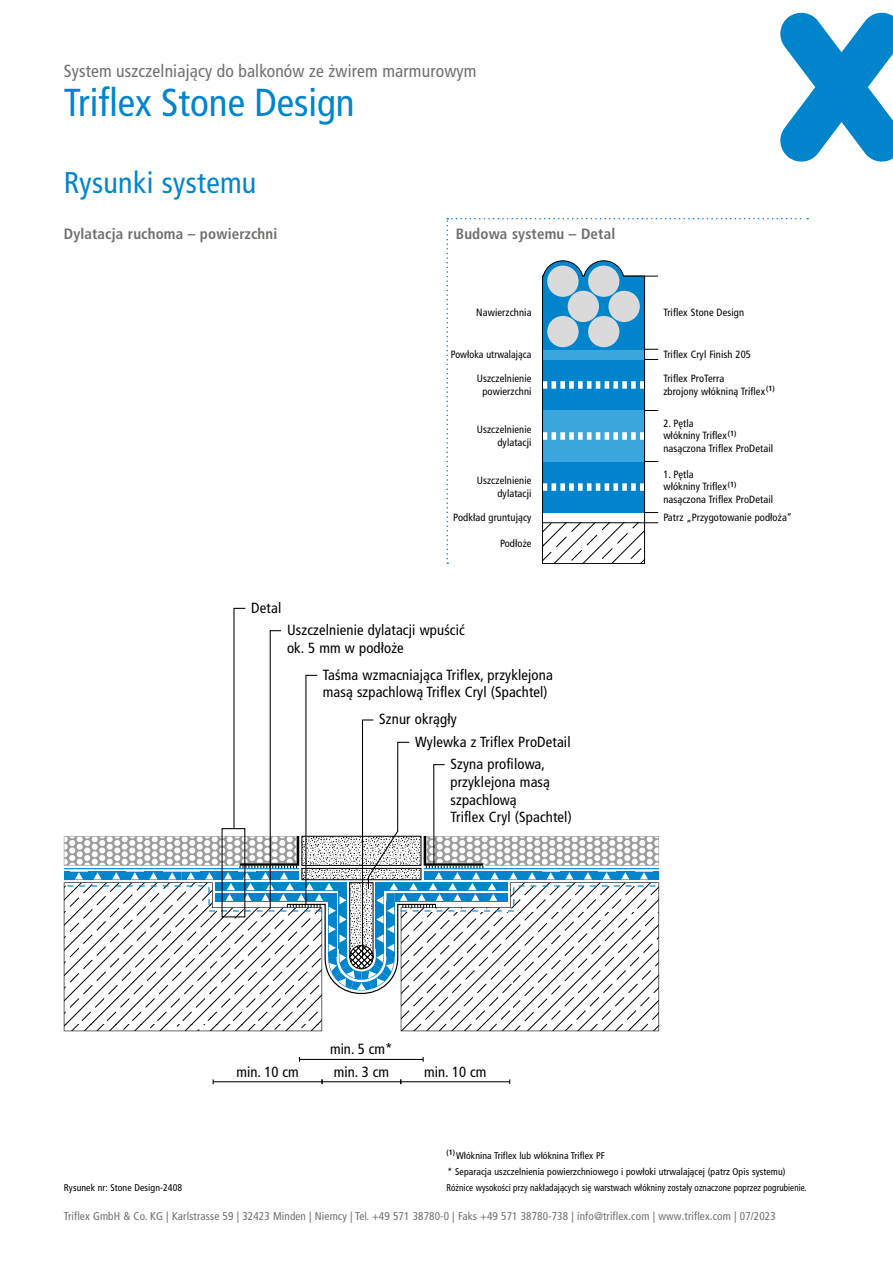
<style>
.page{position:relative;width:893px;height:1263px;background:#fff}
.page>*{position:absolute;margin:0;border:0;box-sizing:border-box;transform-origin:0 0}
.t1{font:condensed 39px "Frutiger LT Pro";color:#0085cd}
.t2{font:condensed 30px "Frutiger LT Pro";letter-spacing:.01em;color:#0085cd}
.t3{font:condensed 17.55px "Frutiger LT Pro";letter-spacing:.01em;color:#6f6f6e}
.t4{font:700 condensed 15px "Frutiger LT Pro";letter-spacing:.01em;color:#6f6f6e}
.t5{font:condensed 14.7px/17.9px "Frutiger LT Pro";letter-spacing:.01em;color:#000}
.t6{font:condensed 11.25px "Frutiger LT Pro";letter-spacing:.01em;color:#6f6f6e}
.t7{font:condensed 10.5px/12.8px "Frutiger LT Pro";letter-spacing:.01em;color:#000}
.t8{font:condensed 10.5px "Frutiger LT Pro";letter-spacing:.01em;color:#000;scale:.95 1}
.t9{font:condensed 9.75px/15.9px "Frutiger LT Pro";letter-spacing:.01em;color:#000}
</style>
<div class="page">
<svg style="left:780px;top:13px;width:113px;height:149px"></svg>
<hr style="left:299px;top:1059px;width:124px;height:1px;background:#000">
<hr style="left:322px;top:1081px;width:79px;height:1px;background:#000">
<hr style="left:401px;top:1081px;width:109px;height:1px;background:#000">
<hr style="left:213px;top:1081px;width:109px;height:1px;background:#000">
<svg style="left:64px;top:607px;width:595px;height:424px"></svg>
<svg style="left:446px;top:218px;width:362px;height:346px"></svg>
<h3 class="t3" style="left:64px;top:61px;width:414px">System uszczelniający do balkonów ze żwirem marmurowym</h3>
<h1 class="t1" style="left:64px;top:80px;width:292px">Triflex Stone Design</h1>
<h2 class="t2" style="left:64px;top:165px;width:194px">Rysunki systemu</h2>
<h3 class="t4" style="left:64px;top:224px;width:215px">Dylatacja ruchoma – powierzchni</h3>
<h3 class="t5" style="left:251px;top:599px;width:31px">Detal</h3>
<h3 class="t4" style="left:456px;top:224px;width:161px">Budowa systemu – Detal</h3>
<p class="t7" style="left:476px;top:306px;width:57px">Nawierzchnia</p>
<p class="t7" style="left:663px;top:306px;width:82px">Triflex Stone Design</p>
<p class="t8" style="left:451px;top:348px;width:86px">Powłoka utrwalająca</p>
<p class="t7" style="left:663px;top:348px;width:89px">Triflex Cryl Finish 205</p>
<p class="t7" style="left:477px;top:372px;width:56px;text-align:center">Uszczelnienie powierzchni</p>
<p class="t7" style="left:663px;top:372px;width:113px">Triflex ProTerra<br>zbrojony włókniną Triflex<sup>(1)</sup></p>
<p class="t7" style="left:477px;top:423px;width:56px;text-align:right">Uszczelnienie dylatacji</p>
<p class="t7" style="left:477px;top:474px;width:56px;text-align:right">Uszczelnienie dylatacji</p>
<p class="t7" style="left:453px;top:511px;width:80px">Podkład gruntujący</p>
<p class="t7" style="left:500px;top:536px;width:33px">Podłoże</p>
<p class="t7" style="left:663px;top:417px;width:111px">2. Pętla<br>włókniny Triflex <sup>(1) </sup>nasączona Triflex ProDetail</p>
<p class="t7" style="left:663px;top:468px;width:111px">1. Pętla<br>włókniny Triflex<sup>(1) </sup>nasączona Triflex ProDetail</p>
<p class="t7" style="left:663px;top:511px;width:130px">Patrz „Przygotowanie podłoża”</p>
<h3 class="t5" style="left:287px;top:621px;width:179px">Uszczelnienie dylatacji wpuścić ok. 5 mm w podłoże</h3>
<h3 class="t5" style="left:323px;top:666px;width:232px">Taśma wzmacniająca Triflex, przyklejona masą szpachlową Triflex Cryl (Spachtel)</h3>
<h3 class="t5" style="left:415px;top:708px;width:157px;line-height:22.4px;text-indent:-36px">Sznur okrągły<br>Wylewka z Triflex ProDetail</h3>
<h3 class="t5" style="left:451px;top:755px;width:123px">Szyna profilowa, przyklejona masą szpachlową<br>Triflex Cryl (Spachtel)</h3>
<h3 class="t5" style="left:330px;top:1040px;width:64px">min. 5 cm*</h3>
<h3 class="t5" style="left:237px;top:1063px;width:64px">min. 10 cm</h3>
<h3 class="t5" style="left:334px;top:1063px;width:57px">min. 3 cm</h3>
<h3 class="t5" style="left:424px;top:1063px;width:64px">min. 10 cm</h3>
<p class="t9" style="left:64px;top:1179px;width:120px">Rysunek nr: Stone Design-2408</p>
<p class="t9" style="left:446px;top:1147px;width:160px"><sup>(1)</sup>Włóknina Triflex lub włóknina Triflex PF</p>
<p class="t9" style="left:446px;top:1163px;width:362px">* Separacja uszczelnienia powierzchniowego i powłoki utrwalającej (patrz Opis systemu)<br>Różnice wysokości przy nakładających się warstwach włókniny zostały oznaczone poprzez pogrubienie.</p>
<p class="t6" style="left:64px;top:1210px;width:713px">Triflex GmbH &amp; Co. KG | Karlstrasse 59 | 32423 Minden | Niemcy | Tel. +49 571 38780-0 | Faks +49 571 38780-738 | info@triflex.com | www.triflex.com | 07/2023</p>
</div>
